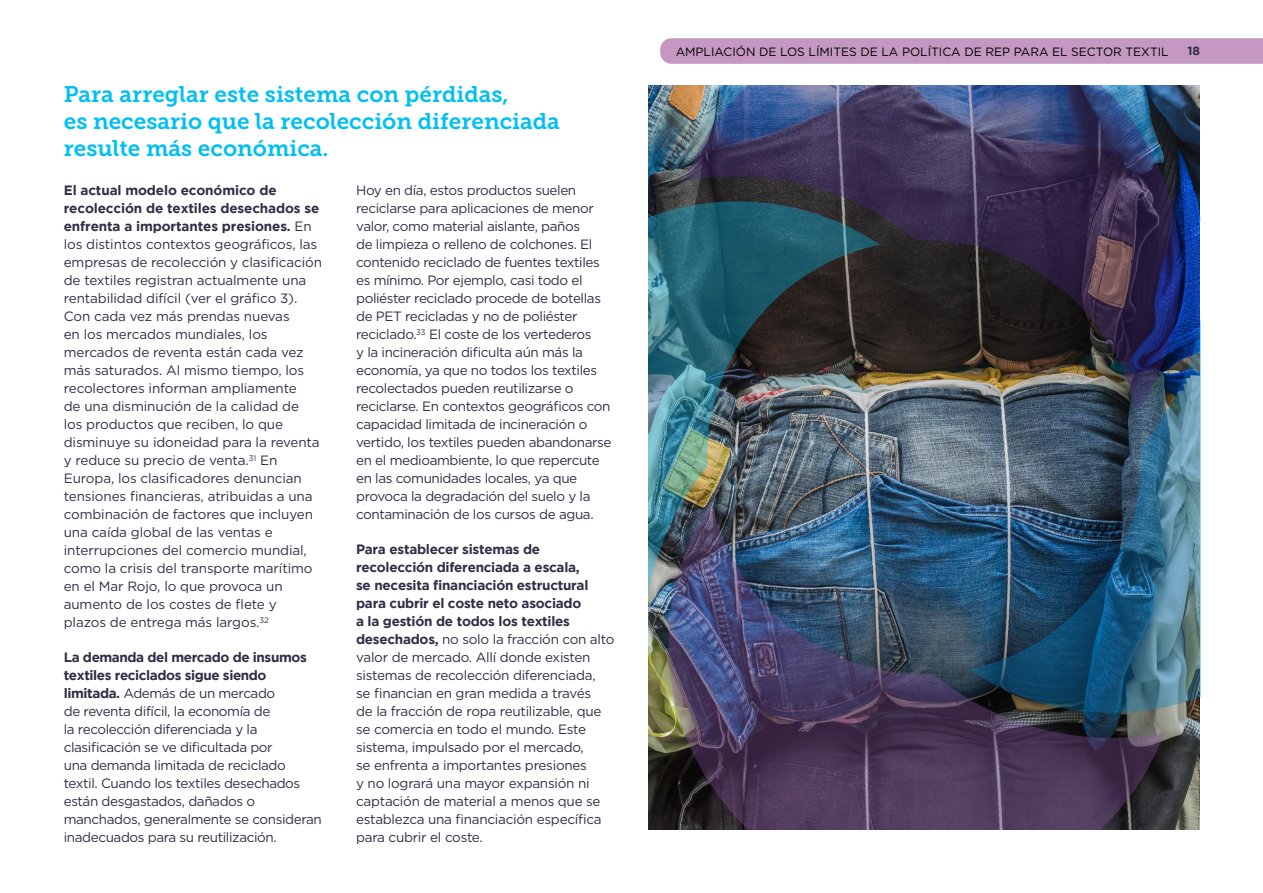
<style>
.page{position:relative;width:1263px;height:893px;background:#fff}
.page>*{position:absolute;margin:0;border:0;box-sizing:border-box;transform-origin:0 0}
.t1{font:22.5px/27px "Museo Slab 700";color:#00bff2}
.t2{font:13.5px/18px "Gotham";letter-spacing:-.03em;color:#2f2f46}
.t3{font:13.5px/18px "Gotham";letter-spacing:-.01em;color:#2f2f46}
.t4{font:12px "Gotham";color:#000}
.t5{font:700 12px "Gotham";color:#2f2f46}
.s1{font-weight:700}
</style>
<div class="page">
<svg style="left:660px;top:38px;width:603px;height:26px;background:#c59ac2"></svg>
<img style="left:648px;top:85px;width:551px;height:744px">
<img style="left:668px;top:502px;width:496px;height:327px">
<img style="left:648px;top:201px;width:232px;height:496px">
<img style="left:969px;top:217px;width:231px;height:496px">
<img style="left:684px;top:85px;width:496px;height:328px">
<h1 class="t1" style="left:64px;top:81px;width:498px">Para arreglar este sistema con pérdidas,<br>es necesario que la recolección diferenciada resulte más económica.</h1>
<p class="t3" style="left:64px;top:181px;width:260px"><span class="s1">El actual modelo económico de recolección de textiles desechados se enfrenta a importantes presiones.</span> En los distintos contextos geográficos, las empresas de recolección y clasificación de textiles registran actualmente una rentabilidad difícil (ver el gráfico 3).<br>Con cada vez más prendas nuevas<br>en los mercados mundiales, los mercados de reventa están cada vez más saturados. Al mismo tiempo, los recolectores informan ampliamente<br>de una disminución de la calidad de<br>los productos que reciben, lo que disminuye su idoneidad para la reventa y reduce su precio de venta.<sup>31</sup> En Europa, los clasificadores denuncian tensiones financieras, atribuidas a una combinación de factores que incluyen una caída global de las ventas e interrupciones del comercio mundial, como la crisis del transporte marítimo en el Mar Rojo, lo que provoca un aumento de los costes de flete y plazos de entrega más largos.<sup>32</sup></p>
<p class="t2" style="left:64px;top:648px;width:259px"><span class="s1">La demanda del mercado de insumos textiles reciclados sigue siendo limitada.</span> Además de un mercado<br>de reventa difícil, la economía de<br>la recolección diferenciada y la clasificación se ve dificultada por<br>una demanda limitada de reciclado textil. Cuando los textiles desechados están desgastados, dañados o manchados, generalmente se consideran inadecuados para su reutilización.</p>
<p class="t2" style="left:356px;top:181px;width:257px">Hoy en día, estos productos suelen reciclarse para aplicaciones de menor valor, como material aislante, paños<br>de limpieza o relleno de colchones. El contenido reciclado de fuentes textiles es mínimo. Por ejemplo, casi todo el poliéster reciclado procede de botellas de PET recicladas y no de poliéster reciclado.<sup>33</sup> El coste de los vertederos<br>y la incineración dificulta aún más la economía, ya que no todos los textiles recolectados pueden reutilizarse o reciclarse. En contextos geográficos con capacidad limitada de incineración o vertido, los textiles pueden abandonarse en el medioambiente, lo que repercute en las comunidades locales, ya que provoca la degradación del suelo y la contaminación de los cursos de agua.</p>
<p class="t2" style="left:356px;top:540px;width:260px"><span class="s1">Para establecer sistemas de recolección diferenciada a escala,<br>se necesita financiación estructural para cubrir el coste neto asociado<br>a la gestión de todos los textiles desechados,</span> no solo la fracción con alto valor de mercado. Allí donde existen sistemas de recolección diferenciada,<br>se financian en gran medida a través<br>de la fracción de ropa reutilizable, que se comercia en todo el mundo. Este sistema, impulsado por el mercado,<br>se enfrenta a importantes presiones<br>y no logrará una mayor expansión ni captación de material a menos que se establezca una financiación específica para cubrir el coste.</p>
<p class="t4" style="left:676px;top:44px;width:494px">AMPLIACIÓN DE LOS LÍMITES DE LA POLÍTICA DE REP PARA EL SECTOR TEXTIL</p>
<p class="t5" style="left:1187px;top:44px;width:14px">18</p>
</div>
